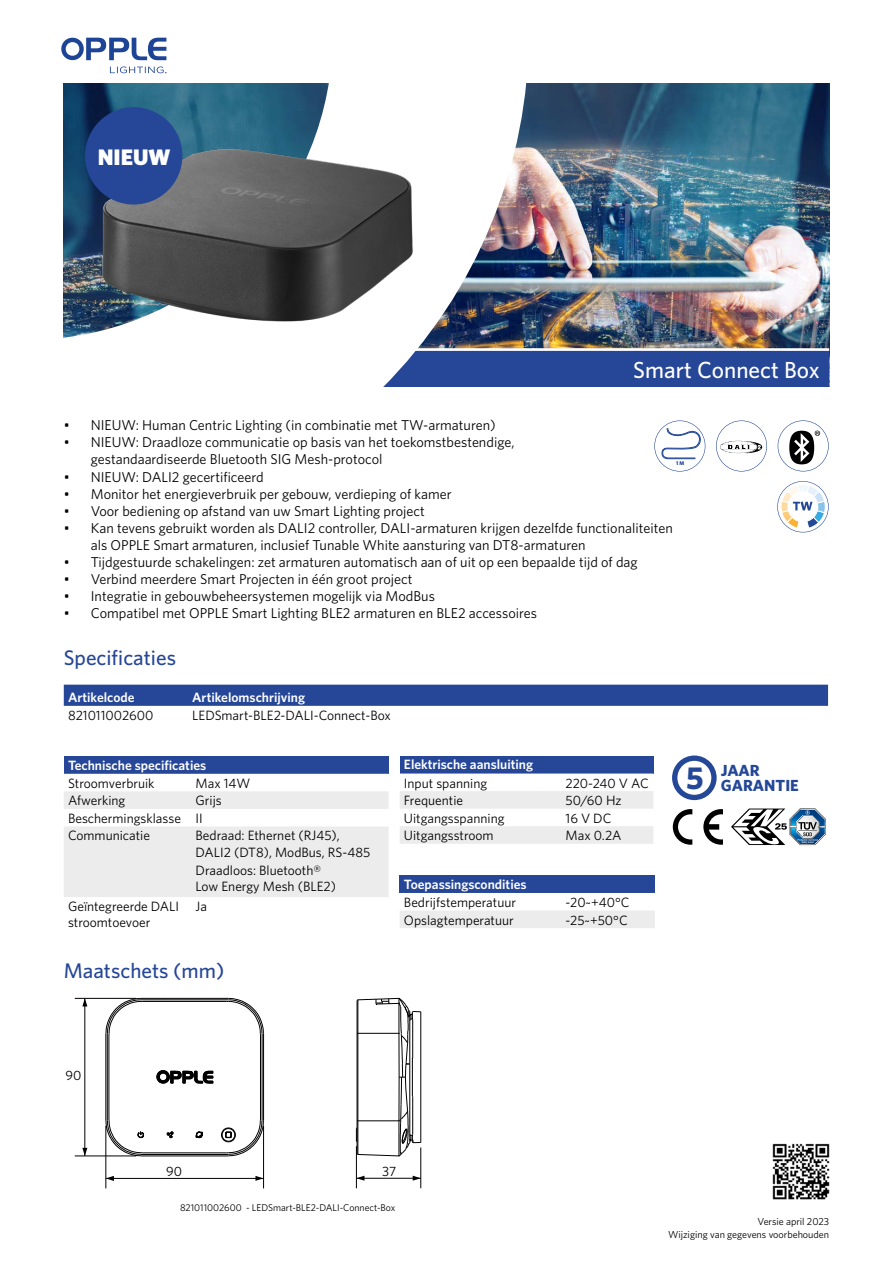
<style>
.page{position:relative;width:893px;height:1263px;background:#fff}
.page>*{position:absolute;margin:0;border:0;box-sizing:border-box;transform-origin:0 0}
.t1{font:500 23.25px "Whitney";color:#fff}
.t2{font:900 22.5px "Whitney";color:#fff}
.t3{font:500 21.15px "Whitney";color:#264797}
.t4{font:700 16.05px/15.1px "Whitney";color:#244897}
.t5{font:14.25px/17.1px "Whitney";color:#000}
.t6{font:13.5px/16.2px "Whitney";color:#000}
.t7{font:600 13.5px "Whitney";color:#fff}
.t8{font:10.2px/12.6px "Whitney";color:#000;text-align:right}
.t9{font:9.75px "Whitney";color:#000}
.t10{font:700 5.4px "Whitney";color:#1e4496}
.s1{font-size:31.8px}
</style>
<div class="page">
<img style="left:578px;top:83px;width:251px;height:265px">
<div style="left:63px;top:350px;width:766px;height:37px;background:#264797"></div>
<hr style="left:63px;top:348px;width:766px;height:3px;background:#fff">
<img style="left:63px;top:83px;width:515px;height:304px">
<img style="left:91px;top:131px;width:333px;height:207px">
<svg style="left:61px;top:37px;width:105px;height:36px"></svg>
<svg style="left:778px;top:420px;width:51px;height:51px"></svg>
<svg style="left:654px;top:420px;width:51px;height:51px"></svg>
<div style="left:64px;top:685px;width:764px;height:21px;background:#264797"></div>
<div style="left:64px;top:756px;width:325px;height:18px;background:#264797"></div>
<svg style="left:64px;top:791px;width:325px;height:106px"></svg>
<div style="left:400px;top:756px;width:253px;height:17px;background:#264797"></div>
<svg style="left:400px;top:773px;width:253px;height:71px"></svg>
<div style="left:400px;top:875px;width:255px;height:18px;background:#264797"></div>
<div style="left:400px;top:911px;width:255px;height:17px;background:#ececec"></div>
<svg style="left:673px;top:809px;width:19px;height:36px"></svg>
<svg style="left:703px;top:809px;width:20px;height:36px"></svg>
<svg style="left:731px;top:808px;width:95px;height:37px"></svg>
<svg style="left:672px;top:755px;width:45px;height:45px"></svg>
<img style="left:772px;top:1143px;width:58px;height:57px">
<svg style="left:74px;top:997px;width:348px;height:192px"></svg>
<hr style="left:141px;top:1154px;width:87px;height:1px;background:#000">
<hr style="left:143px;top:1152px;width:84px;height:1px;background:#000">
<hr style="left:107px;top:1033px;width:1px;height:88px;background:#000">
<hr style="left:109px;top:1035px;width:1px;height:84px;background:#000">
<hr style="left:143px;top:1001px;width:84px;height:1px;background:#000">
<hr style="left:141px;top:999px;width:87px;height:1px;background:#000">
<hr style="left:260px;top:1035px;width:1px;height:84px;background:#000">
<hr style="left:262px;top:1033px;width:1px;height:88px;background:#000">
<svg style="left:227px;top:998px;width:37px;height:37px"></svg>
<hr style="left:165px;top:998px;width:63px;height:1px;background:#000">
<svg style="left:221px;top:1119px;width:43px;height:37px"></svg>
<svg style="left:156px;top:1070px;width:58px;height:14px"></svg>
<svg style="left:196px;top:1131px;width:7px;height:7px"></svg>
<svg style="left:166px;top:1131px;width:10px;height:7px"></svg>
<svg style="left:105px;top:1119px;width:40px;height:37px"></svg>
<svg style="left:105px;top:997px;width:61px;height:38px"></svg>
<hr style="left:106px;top:1033px;width:1px;height:88px;background:#000">
<hr style="left:263px;top:1033px;width:1px;height:88px;background:#000">
<hr style="left:141px;top:1156px;width:87px;height:1px;background:#000">
<svg style="left:356px;top:998px;width:65px;height:159px"></svg>
<hr style="left:0;top:0;width:1px;height:843px;background:#192354">
<div style="left:85px;top:107px;width:97px;height:98px;background:#264797;border-radius:50%"></div>
<svg style="left:716px;top:420px;width:51px;height:51px"></svg>
<svg style="left:777px;top:481px;width:52px;height:51px"></svg>
<h2 class="t2" style="left:98px;top:142px;width:74px">NIEUW</h2>
<h1 class="t1" style="left:633px;top:355px;width:188px">Smart Connect Box</h1>
<p class="t5" style="left:64px;top:416px;width:433px">• NIEUW: Human Centric Lighting (in combinatie met TW-armaturen)</p>
<p class="t5" style="left:91px;top:433px;width:425px;text-indent:-27px">• NIEUW: Draadloze communicatie op basis van het toekomstbestendige, gestandaardiseerde Bluetooth SIG Mesh-protocol</p>
<p class="t5" style="left:64px;top:468px;width:201px">• NIEUW: DALI2 gecertificeerd</p>
<p class="t5" style="left:64px;top:485px;width:389px">• Monitor het energieverbruik per gebouw, verdieping of kamer</p>
<p class="t5" style="left:64px;top:502px;width:363px">• Voor bediening op afstand van uw Smart Lighting project</p>
<p class="t5" style="left:91px;top:519px;width:583px;text-indent:-27px">• Kan tevens gebruikt worden als DALI2 controller, DALI-armaturen krijgen dezelfde functionaliteiten als OPPLE Smart armaturen, inclusief Tunable White aansturing van DT8-armaturen</p>
<p class="t5" style="left:64px;top:553px;width:575px">• Tijdgestuurde schakelingen: zet armaturen automatisch aan of uit op een bepaalde tijd of dag</p>
<p class="t5" style="left:64px;top:570px;width:350px">• Verbind meerdere Smart Projecten in één groot project</p>
<p class="t5" style="left:64px;top:587px;width:373px">• Integratie in gebouwbeheersystemen mogelijk via ModBus</p>
<p class="t5" style="left:64px;top:604px;width:475px">• Compatibel met OPPLE Smart Lighting BLE2 armaturen en BLE2 accessoires</p>
<h3 class="t3" style="left:64px;top:644px;width:114px">Specificaties</h3>
<p class="t7" style="left:68px;top:688px;width:68px">Artikelcode</p>
<p class="t7" style="left:192px;top:688px;width:114px">Artikelomschrijving</p>
<p class="t6" style="left:68px;top:707px;width:87px">821011002600</p>
<p class="t6" style="left:192px;top:707px;width:200px">LEDSmart-BLE2-DALI-Connect-Box</p>
<p class="t7" style="left:68px;top:756px;width:140px">Technische specificaties</p>
<p class="t6" style="left:68px;top:775px;width:88px">Stroomverbruik</p>
<p class="t6" style="left:196px;top:775px;width:56px">Max 14W</p>
<p class="t6" style="left:68px;top:792px;width:59px">Afwerking</p>
<p class="t10" style="left:676px;top:460px;width:10px">1 M</p>
<p class="t7" style="left:404px;top:756px;width:131px">Elektrische aansluiting</p>
<p class="t6" style="left:404px;top:774px;width:85px">Input spanning</p>
<p class="t6" style="left:566px;top:774px;width:85px">220-240 V AC</p>
<p class="t6" style="left:404px;top:792px;width:61px">Frequentie</p>
<p class="t6" style="left:566px;top:792px;width:58px">50/60 Hz</p>
<p class="t6" style="left:404px;top:809px;width:102px">Uitgangsspanning</p>
<p class="t6" style="left:566px;top:809px;width:47px">16 V DC</p>
<p class="t6" style="left:404px;top:827px;width:91px">Uitgangsstroom</p>
<p class="t6" style="left:566px;top:827px;width:58px">Max 0.2A</p>
<p class="t7" style="left:404px;top:875px;width:124px">Toepassingscondities</p>
<p class="t6" style="left:404px;top:894px;width:114px">Bedrijfstemperatuur</p>
<p class="t6" style="left:566px;top:894px;width:66px">-20~+40°C</p>
<p class="t6" style="left:404px;top:911px;width:111px">Opslagtemperatuur</p>
<p class="t6" style="left:566px;top:911px;width:64px">-25~+50°C</p>
<p class="t4" style="left:721px;top:762px;width:79px;text-indent:-35px"><span class="s1">5</span> JAAR<br>GARANTIE</p>
<p class="t6" style="left:68px;top:791px;width:155px;line-height:17.5px;text-indent:128px">Grijs<br>Beschermingsklasse II<br>Communicatie</p>
<p class="t6" style="left:196px;top:827px;width:176px">Bedraad: Ethernet (RJ45),<br>DALI2 (DT8), ModBus, RS-485</p>
<p class="t6" style="left:196px;top:862px;width:142px">Draadloos: Bluetooth®<br>Low Energy Mesh (BLE2)</p>
<p class="t6" style="left:68px;top:898px;width:113px">Geïntegreerde DALI stroomtoevoer</p>
<p class="t6" style="left:196px;top:898px;width:13px">Ja</p>
<h3 class="t3" style="left:64px;top:957px;width:162px">Maatschets (mm)</h3>
<p class="t6" style="left:65px;top:1067px;width:17px">90</p>
<p class="t6" style="left:166px;top:1163px;width:17px">90</p>
<p class="t6" style="left:382px;top:1162px;width:16px">37</p>
<p class="t9" style="left:180px;top:1201px;width:217px">821011002600 - LEDSmart-BLE2-DALI-Connect-Box</p>
<p class="t8" style="left:668px;top:1215px;width:163px">Versie april 2023<br>Wijziging van gegevens voorbehouden</p>
</div>
